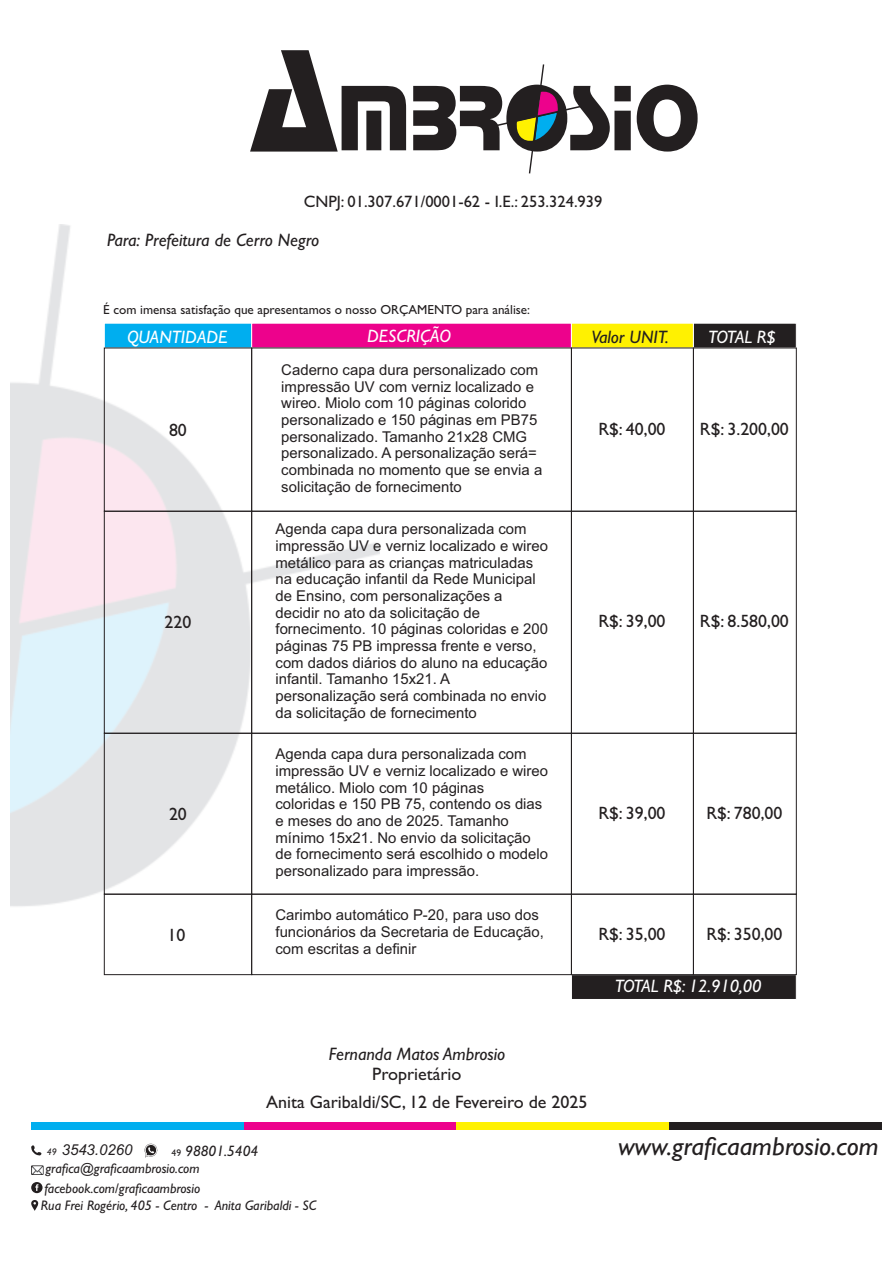
<style>
.page{position:relative;width:893px;height:1263px;background:#fff}
.page>*{position:absolute;margin:0;border:0;box-sizing:border-box;transform-origin:0 0}
.t1{font:italic 26.1px "Gill Sans";color:#231f20}
.t2{font:italic 18px "Gill Sans";color:#231f20}
.t3{font:18px/27.2px "Gill Sans";color:#231f20}
.t4{font:italic 18px "Gill Sans";color:#fff}
.t5{font:17.85px "Gill Sans";color:#231f20}
.t6{font:16.5px "Gill Sans";color:#231f20}
.t7{font:italic 15.15px "Gill Sans";color:#231f20}
.t8{font:italic 15.15px "Arial";color:#231f20}
.t9{font:14.85px/16.6px "Arial";color:#231f20}
.t10{font:italic 13.8px/17.1px "Gill Sans";color:#231f20}
.t11{font:13.05px "Gill Sans";color:#231f20}
.s1{font-family:"Gill Sans";font-size:9.6px}
.s2{font-style:normal;font-size:9.6px}
</style>
<div class="page">
<img style="left:11px;top:225px;width:369px;height:751px">
<svg style="left:250px;top:50px;width:448px;height:124px"></svg>
<svg style="left:31px;top:1182px;width:12px;height:11px"></svg>
<svg style="left:31px;top:1200px;width:7px;height:11px"></svg>
<svg style="left:31px;top:1165px;width:13px;height:9px"></svg>
<svg style="left:144px;top:1144px;width:14px;height:13px"></svg>
<svg style="left:31px;top:1145px;width:11px;height:11px"></svg>
<div style="left:31px;top:1121px;width:213px;height:8px;background:#00aeef"></div>
<div style="left:244px;top:1121px;width:212px;height:8px;background:#ed028c"></div>
<div style="left:456px;top:1121px;width:213px;height:8px;background:#fff101"></div>
<div style="left:669px;top:1121px;width:213px;height:8px;background:#231f20"></div>
<svg style="left:103px;top:322px;width:694px;height:27px;background:#a56382"></svg>
<div style="left:571px;top:975px;width:226px;height:24px;background:#231f20"></div>
<div style="left:104px;top:348px;width:148px;height:164px;border:1px solid #231f20"></div>
<div style="left:104px;top:511px;width:148px;height:223px;border:1px solid #231f20"></div>
<div style="left:104px;top:733px;width:148px;height:162px;border:1px solid #231f20"></div>
<div style="left:104px;top:894px;width:148px;height:81px;border:1px solid #231f20"></div>
<div style="left:251px;top:511px;width:321px;height:223px;border:1px solid #231f20"></div>
<div style="left:251px;top:733px;width:321px;height:162px;border:1px solid #231f20"></div>
<div style="left:251px;top:894px;width:321px;height:81px;border:1px solid #231f20"></div>
<div style="left:571px;top:348px;width:123px;height:164px;border:1px solid #231f20"></div>
<div style="left:571px;top:511px;width:123px;height:223px;border:1px solid #231f20"></div>
<div style="left:571px;top:733px;width:123px;height:162px;border:1px solid #231f20"></div>
<div style="left:571px;top:894px;width:123px;height:81px;border:1px solid #231f20"></div>
<div style="left:693px;top:348px;width:104px;height:164px;border:1px solid #231f20"></div>
<div style="left:693px;top:511px;width:104px;height:223px;border:1px solid #231f20"></div>
<div style="left:693px;top:733px;width:104px;height:162px;border:1px solid #231f20"></div>
<div style="left:693px;top:894px;width:104px;height:81px;border:1px solid #231f20"></div>
<p class="t6" style="left:304px;top:196px;width:300px">CNPJ: 01.307.671/0001-62 - I.E.: 253.324.939</p>
<p class="t2" style="left:107px;top:234px;width:214px">Para: Prefeitura de Cerro Negro</p>
<p class="t11" style="left:103px;top:305px;width:428px">É com imensa satisfação que apresentamos o nosso ORÇAMENTO para análise:</p>
<p class="t4" style="left:127px;top:331px;width:102px">QUANTIDADE</p>
<p class="t4" style="left:367px;top:330px;width:86px">DESCRIÇÃO</p>
<p class="t2" style="left:591px;top:330px;width:79px">Valor UNIT.</p>
<p class="t4" style="left:708px;top:331px;width:69px">TOTAL R$</p>
<p class="t5" style="left:169px;top:423px;width:19px">80</p>
<p class="t5" style="left:165px;top:616px;width:28px">220</p>
<p class="t5" style="left:169px;top:807px;width:19px">20</p>
<p class="t5" style="left:168px;top:928px;width:19px">10</p>
<p class="t9" style="left:281px;top:363px;width:262px">Caderno capa dura personalizado com impressão UV com verniz localizado e wireo. Miolo com 10 páginas colorido personalizado e 150 páginas em PB75 personalizado. Tamanho 21x28 CMG personalizado. A personalização será= combinada no momento que se envia a solicitação de fornecimento</p>
<p class="t9" style="left:276px;top:522px;width:274px">Agenda capa dura personalizada com impressão UV e verniz localizado e wireo metálico para as crianças matriculadas na educação infantil da Rede Municipal de Ensino, com personalizações a decidir no ato da solicitação de fornecimento. 10 páginas coloridas e 200 páginas 75 PB impressa frente e verso, com dados diários do aluno na educação infantil. Tamanho 15x21. A personalização será combinada no envio da solicitação de fornecimento</p>
<p class="t9" style="left:276px;top:747px;width:274px">Agenda capa dura personalizada com impressão UV e verniz localizado e wireo metálico. Miolo com 10 páginas<br>coloridas e 150 PB 75, contendo os dias e meses do ano de 2025. Tamanho mínimo 15x21. No envio da solicitação de fornecimento será escolhido o modelo personalizado para impressão.</p>
<p class="t9" style="left:276px;top:908px;width:270px">Carimbo automático P-20, para uso dos funcionários da Secretaria de Educação, com escritas a definir</p>
<p class="t5" style="left:598px;top:422px;width:69px">R$: 40,00</p>
<p class="t5" style="left:700px;top:422px;width:90px">R$: 3.200,00</p>
<p class="t5" style="left:598px;top:615px;width:69px">R$: 39,00</p>
<p class="t5" style="left:700px;top:615px;width:90px">R$: 8.580,00</p>
<p class="t5" style="left:598px;top:806px;width:69px">R$: 39,00</p>
<p class="t5" style="left:598px;top:927px;width:69px">R$: 35,00</p>
<p class="t5" style="left:706px;top:806px;width:78px">R$: 780,00</p>
<p class="t5" style="left:706px;top:927px;width:78px">R$: 350,00</p>
<p class="t4" style="left:615px;top:979px;width:148px">TOTAL R$: 12.910,00</p>
<p class="t2" style="left:329px;top:1047px;width:178px">Fernanda Matos Ambrosio</p>
<p class="t3" style="left:266px;top:1063px;width:323px;text-indent:106px">Proprietário<br>Anita Garibaldi/SC, 12 de Fevereiro de 2025</p>
<p class="t8" style="left:47px;top:1144px;width:87px"><span class="s1">49</span> 3543.0260</p>
<p class="t7" style="left:172px;top:1145px;width:88px"><span class="s2">49</span> 98801.5404</p>
<p class="t10" style="left:45px;top:1162px;width:156px">grafica@graficaambrosio.com</p>
<p class="t10" style="left:41px;top:1181px;width:277px">facebook.com/graficaambrosio<br>Rua Frei Rogério, 405 - Centro - Anita Garibaldi - SC</p>
<h1 class="t1" style="left:618px;top:1137px;width:262px">www.graficaambrosio.com</h1>
</div>
